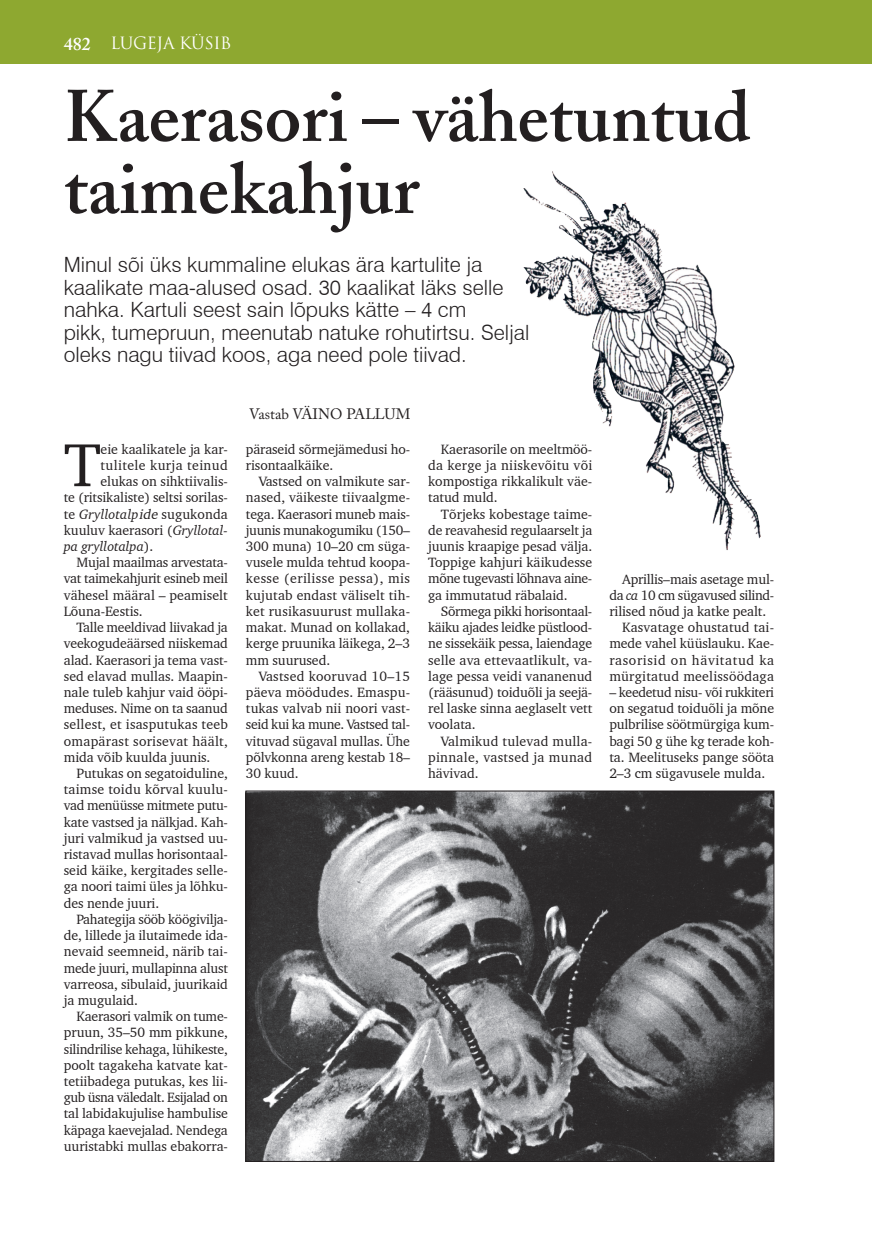
<style>
.page{position:relative;width:872px;height:1234px;background:#fff}
.page>*{position:absolute;margin:0;border:0;box-sizing:border-box;transform-origin:0 0}
.t1{font:600 72px/72px "Adobe Caslon";color:#231f20}
.t2{font:62.1px "Charter BT";color:#231f20}
.t3{font:300 21px/22.5px "Swiss 721 BT";color:#231f20}
.t4{font:16.5px "Trajan Pro";letter-spacing:-.025em;color:#fff}
.t5{font:15px "Adobe Caslon Pro";color:#231f20}
.t6{font:13.8px/16.2px "Charter BT";letter-spacing:-.005em;color:#231f20;text-align:justify}
.t7{font:13.8px "Charter BT";letter-spacing:.015em;color:#231f20}
.t8{font:13.8px "Charter BT";letter-spacing:-.025em;color:#231f20}
.t9{font:13.8px "Charter BT";letter-spacing:-.03em;color:#231f20}
.t10{font:13.8px "Charter BT";letter-spacing:.02em;color:#231f20}
.t11{font:13.8px "Charter BT";letter-spacing:.045em;color:#231f20}
.t12{font:13.8px "Charter BT";letter-spacing:.03em;color:#231f20}
.t13{font:italic 13.8px "Charter BT";letter-spacing:-.005em;color:#231f20}
.s1{font-family:"Adobe Caslon";font-weight:600;font-size:18px}
.s2{font-style:italic}
.s3{font-style:normal}
</style>
<div class="page">
<div style="left:0;top:0;width:872px;height:64px;background:#8ea830"></div>
<img style="left:552px;top:171px;width:209px;height:379px">
<img style="left:248px;top:792px;width:524px;height:367px">
<p class="t4" style="left:64px;top:33px;width:169px"><span class="s1">482</span> LUGEJA KÜSIB</p>
<h1 class="t1" style="left:64px;top:81px;width:688px">Kaerasori – vähetuntud taimekahjur</h1>
<p class="t3" style="left:64px;top:253px;width:467px">Minul sõi üks kummaline elukas ära kartulite ja kaalikate maa-alused osad. 30 kaalikat läks selle nahka. Kartuli seest sain lõpuks kätte – 4 cm<br>pikk, tumepruun, meenutab natuke rohutirtsu. Seljal oleks nagu tiivad koos, aga need pole tiivad.</p>
<h2 class="t2" style="left:64px;top:426px;width:39px">T</h2>
<p class="t6" style="left:101px;top:440px;width:129px">eie kaalikatele ja kar-</p>
<p class="t12" style="left:101px;top:456px;width:129px">tulitele kurja teinud</p>
<p class="t6" style="left:101px;top:473px;width:129px">elukas on sihktiivalis-</p>
<p class="t6" style="left:64px;top:489px;width:166px">te (ritsikaliste) seltsi sorilas-</p>
<p class="t6" style="left:64px;top:505px;width:166px">te <span class="s2">Gryllotalp</span><span class="s2">ide</span> sugukonda</p>
<p class="t6" style="left:64px;top:521px;width:166px">kuuluv kaerasori (<span class="s2">Gryllotal-</span></p>
<p class="t13" style="left:64px;top:537px;width:91px">pa gryllotalpa<span class="s3">).</span></p>
<p class="t6" style="left:77px;top:554px;width:153px">Mujal maailmas arvestata-</p>
<p class="t6" style="left:64px;top:570px;width:166px">vat taimekahjurit esineb meil</p>
<p class="t6" style="left:64px;top:586px;width:166px">vähesel määral – peamiselt</p>
<p class="t6" style="left:64px;top:602px;width:80px">Lõuna-Eestis.</p>
<p class="t6" style="left:77px;top:618px;width:153px">Talle meeldivad liivakad ja</p>
<p class="t6" style="left:64px;top:635px;width:166px">veekogudeäärsed niiskemad</p>
<p class="t6" style="left:64px;top:651px;width:166px">alad. Kaerasori ja tema vast-</p>
<p class="t6" style="left:64px;top:667px;width:166px">sed elavad mullas. Maapin-</p>
<p class="t6" style="left:64px;top:683px;width:166px">nale tuleb kahjur vaid ööpi-</p>
<p class="t6" style="left:64px;top:699px;width:166px">meduses. Nime on ta saanud</p>
<p class="t7" style="left:64px;top:716px;width:166px">sellest, et isasputukas teeb</p>
<p class="t10" style="left:64px;top:732px;width:166px">omapärast sorisevat häält,</p>
<p class="t6" style="left:64px;top:748px;width:148px">mida võib kuulda juunis.</p>
<p class="t6" style="left:77px;top:764px;width:153px">Putukas on segatoiduline,</p>
<p class="t7" style="left:64px;top:780px;width:166px">taimse toidu kõrval kuulu-</p>
<p class="t8" style="left:64px;top:797px;width:166px">vad menüüsse mitmete putu-</p>
<p class="t6" style="left:64px;top:813px;width:166px">kate vastsed ja nälkjad. Kah-</p>
<p class="t6" style="left:64px;top:829px;width:166px">juri valmikud ja vastsed uu-</p>
<p class="t6" style="left:64px;top:845px;width:166px">ristavad mullas horisontaal-</p>
<p class="t6" style="left:64px;top:861px;width:166px">seid käike, kergitades selle-</p>
<p class="t6" style="left:64px;top:878px;width:166px">ga noori taimi üles ja lõhku-</p>
<p class="t6" style="left:64px;top:894px;width:97px">des nende juuri.</p>
<p class="t6" style="left:77px;top:910px;width:153px">Pahategija sööb köögivilja-</p>
<p class="t6" style="left:64px;top:926px;width:166px">de, lillede ja ilutaimede ida-</p>
<p class="t6" style="left:64px;top:942px;width:166px">nevaid seemneid, närib tai-</p>
<p class="t6" style="left:64px;top:959px;width:166px">mede juuri, mullapinna alust</p>
<p class="t6" style="left:64px;top:975px;width:166px">varreosa, sibulaid, juurikaid</p>
<p class="t6" style="left:64px;top:991px;width:76px">ja mugulaid.</p>
<p class="t6" style="left:77px;top:1007px;width:153px">Kaerasori valmik on tume-</p>
<p class="t6" style="left:64px;top:1023px;width:166px">pruun, 35–50 mm pikkune,</p>
<p class="t6" style="left:64px;top:1040px;width:166px">silindrilise kehaga, lühikeste,</p>
<p class="t6" style="left:64px;top:1056px;width:166px">poolt tagakeha katvate kat-</p>
<p class="t6" style="left:64px;top:1072px;width:166px">tetiibadega putukas, kes lii-</p>
<p class="t9" style="left:64px;top:1088px;width:165px">gub üsna väledalt. Esijalad on</p>
<p class="t6" style="left:64px;top:1104px;width:166px">tal labidakujulise hambulise</p>
<p class="t6" style="left:64px;top:1121px;width:166px">käpaga kaevejalad. Nendega</p>
<p class="t6" style="left:64px;top:1137px;width:166px">uuristabki mullas ebakorra-</p>
<p class="t5" style="left:249px;top:405px;width:163px">Vastab VÄINO PALLUM</p>
<p class="t6" style="left:246px;top:440px;width:166px">päraseid sõrmejämedusi ho&shy;risontaalkäike.</p>
<p class="t6" style="left:246px;top:473px;width:166px;text-indent:13px">Vastsed on valmikute sar&shy;nased, väikeste tiivaalgme&shy;tega. Kaerasori muneb mais&shy;juunis munakogumiku (150– 300 muna) 10–20 cm süga&shy;vusele mulda tehtud koopa&shy;kesse (erilisse pessa), mis kujutab endast väliselt tih&shy;ket rusikasuurust mullaka&shy;makat. Munad on kollakad, kerge pruunika läikega, 2–3 mm suurused.</p>
<p class="t6" style="left:246px;top:667px;width:166px;text-indent:13px">Vastsed kooruvad 10–15 päeva möödudes. Emaspu&shy;tukas valvab nii noori vast&shy;seid kui ka mune. Vastsed tal&shy;vituvad sügaval mullas. Ühe põlvkonna areng kestab 18– 30 kuud.</p>
<p class="t6" style="left:428px;top:440px;width:166px;text-indent:13px">Kaerasorile on meeltmöö&shy;da kerge ja niiskevõitu või kompostiga rikkalikult väe&shy;tatud muld.</p>
<p class="t6" style="left:428px;top:505px;width:166px;text-indent:13px">Tõrjeks kobestage taime&shy;de reavahesid regulaarselt ja juunis kraapige pesad välja.<br>Toppige kahjuri käikudesse mõne tugevasti lõhnava aine&shy;ga immutatud räbalaid.</p>
<p class="t6" style="left:428px;top:602px;width:166px;text-indent:13px">Sõrmega pikki horisontaal&shy;käiku ajades leidke püstlood&shy;ne sissekäik pessa, laiendage selle ava ettevaatlikult, va&shy;lage pessa veidi vananenud (rääsunud) toiduõli ja seejä&shy;rel laske sinna aeglaselt vett voolata.</p>
<p class="t6" style="left:428px;top:732px;width:166px;text-indent:13px">Valmikud tulevad mulla&shy;pinnale, vastsed ja munad hävivad.</p>
<p class="t6" style="left:622px;top:570px;width:154px">Aprillis–mais asetage mul-</p>
<p class="t8" style="left:609px;top:586px;width:166px">da <span class="s2">ca</span> 10 cm sügavused silind-</p>
<p class="t6" style="left:609px;top:602px;width:158px">rilised nõud ja katke pealt.</p>
<p class="t6" style="left:622px;top:619px;width:154px">Kasvatage ohustatud tai-</p>
<p class="t6" style="left:609px;top:635px;width:166px">mede vahel küüslauku. Kae-</p>
<p class="t11" style="left:609px;top:651px;width:166px">rasorisid on hävitatud ka</p>
<p class="t7" style="left:609px;top:667px;width:166px">mürgitatud meelissöödaga</p>
<p class="t6" style="left:609px;top:683px;width:166px">– keedetud nisu- või rukkiteri on segatud toiduõli ja mõne pulbrilise söötmürgiga kum&shy;bagi 50 g ühe kg terade koh&shy;ta. Meelituseks pange sööta 2–3 cm sügavusele mulda.</p>
</div>
